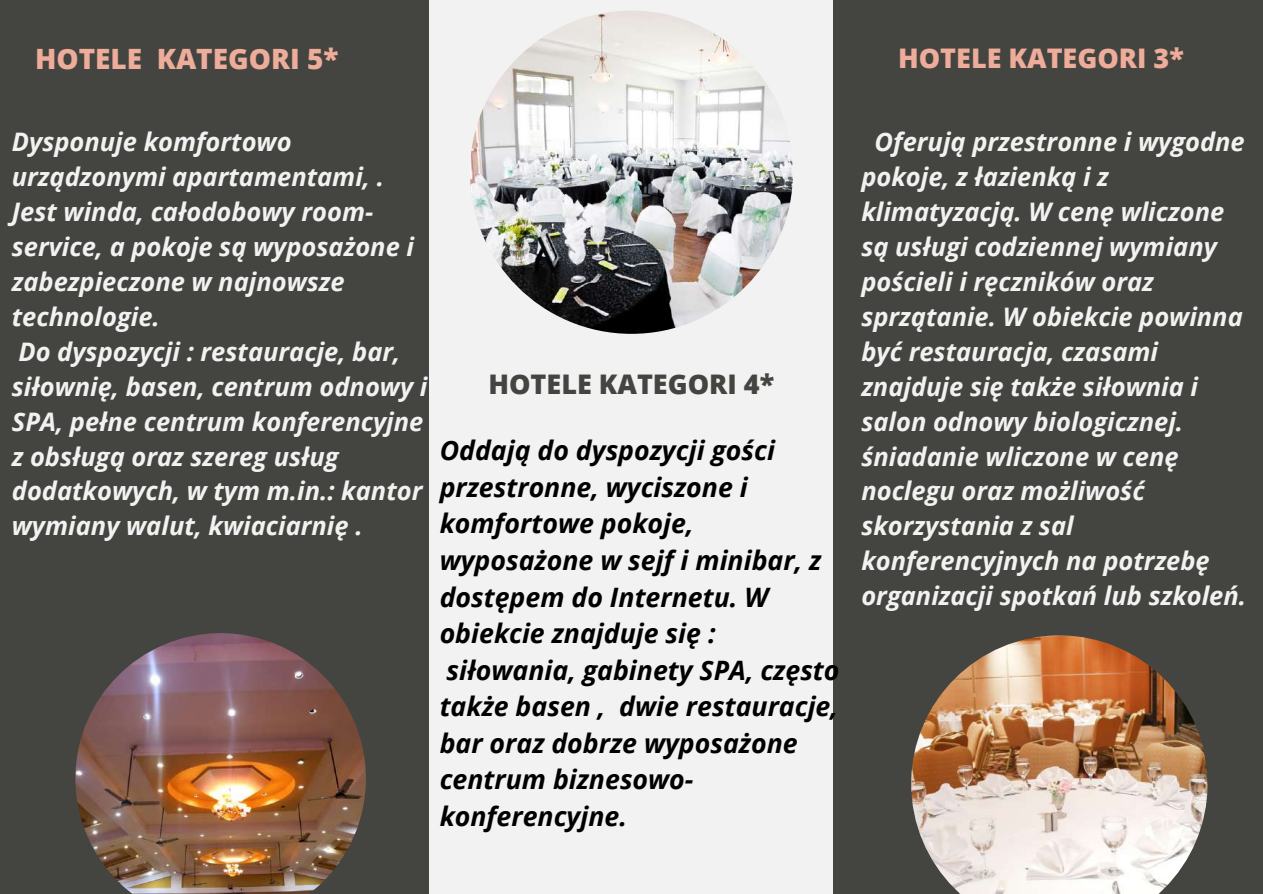
<style>
.page{position:relative;width:1263px;height:894px;background:#fff}
.page>*{position:absolute;margin:0;border:0;box-sizing:border-box;transform-origin:0 0}
.t1{font:800 28.05px "Open Sans";color:#eeac9a}
.t2{font:800 27px "Open Sans";color:#444440}
.t3{font:800 27px "Open Sans";color:#eeac9a}
.t4{font:italic 700 26.7px/36.6px "Open Sans";color:#000}
.t5{font:italic 700 25.5px/34.8px "Open Sans";color:#f2f2f2}
</style>
<div class="page">
<div style="left:0;top:0;width:1263px;height:893px;background:#444440"></div>
<div style="left:429px;top:0;width:404px;height:893px;background:#f2f2f2"></div>
<img style="left:470px;top:11px;width:323px;height:323px;border-radius:50%">
<img style="left:75px;top:633px;width:291px;height:260px">
<img style="left:911px;top:635px;width:296px;height:258px">
<p class="t1" style="left:35px;top:39px;width:305px">HOTELE KATEGORI 5*</p>
<p class="t3" style="left:898px;top:39px;width:287px">HOTELE KATEGORI 3*</p>
<p class="t5" style="left:12px;top:124px;width:417px">Dysponuje komfortowo urządzonymi apartamentami, .<br>Jest winda, całodobowy room&shy;service, a pokoje są wyposażone i zabezpieczone w najnowsze technologie.<br>Do dyspozycji : restauracje, bar, siłownię, basen, centrum odnowy i<br>SPA, pełne centrum konferencyjne z obsługą oraz szereg usług dodatkowych, w tym m.in.: kantor wymiany walut, kwiaciarnię .</p>
<p class="t2" style="left:488px;top:365px;width:287px">HOTELE KATEGORI 4*</p>
<p class="t4" style="left:440px;top:431px;width:401px">Oddają do dyspozycji gości przestronne, wyciszone i komfortowe pokoje, wyposażone w sejf i minibar, z dostępem do Internetu. W obiekcie znajduje się : siłowania, gabinety SPA, często także basen , dwie restauracje, bar oraz dobrze wyposażone centrum biznesowo&shy;konferencyjne.</p>
<p class="t5" style="left:861px;top:124px;width:386px;text-indent:13px">Oferują przestronne i wygodne pokoje, z łazienką i z klimatyzacją. W cenę wliczone są usługi codziennej wymiany pościeli i ręczników oraz sprzątanie. W obiekcie powinna być restauracja, czasami znajduje się także siłownia i salon odnowy biologicznej. śniadanie wliczone w cenę noclegu oraz możliwość skorzystania z sal konferencyjnych na potrzebę organizacji spotkań lub szkoleń.</p>
</div>
